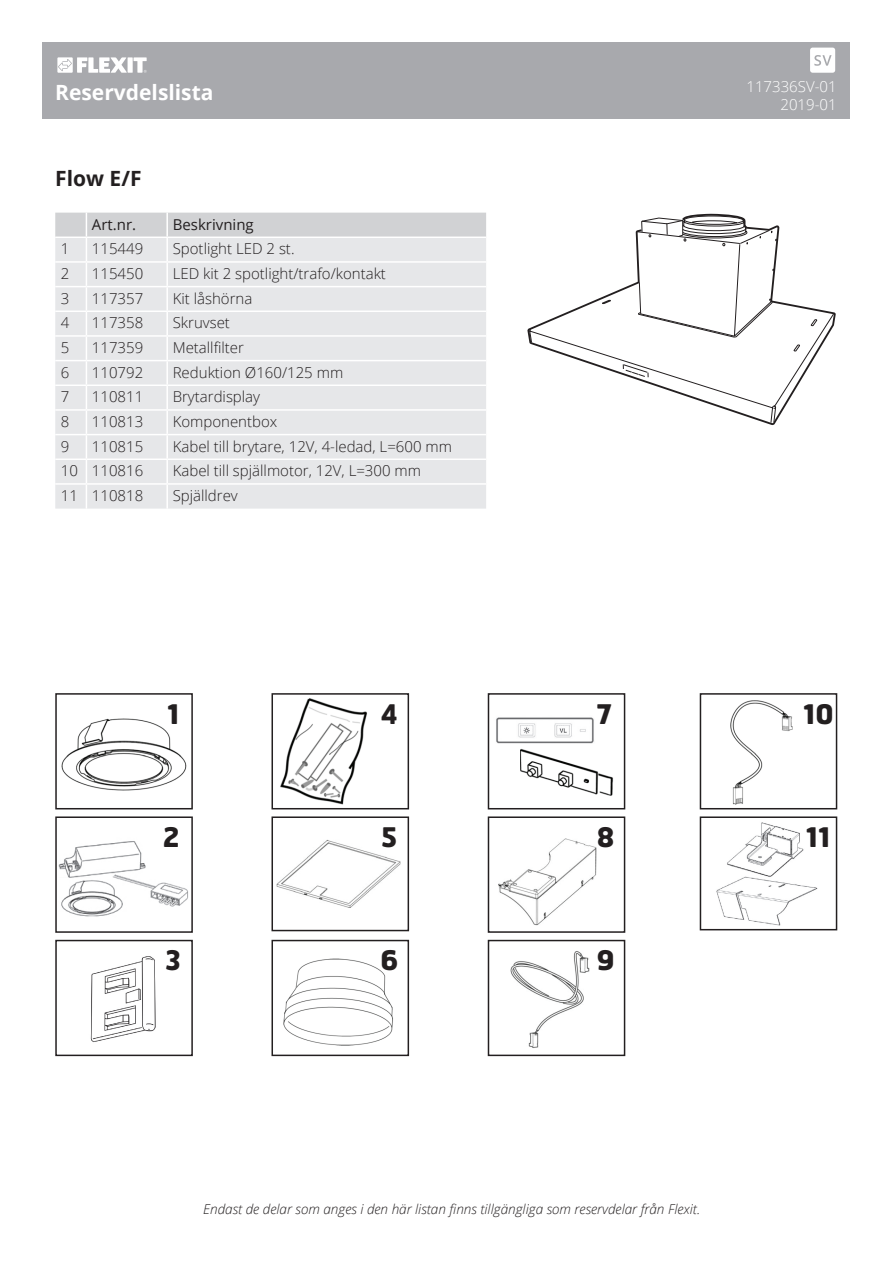
<style>
.page{position:relative;width:893px;height:1263px;background:#fff}
.page>*{position:absolute;margin:0;border:0;box-sizing:border-box;transform-origin:0 0}
.t1{font:700 27px "Hermes";color:#231f20}
.t2{font:700 21px "Open Sans";color:#fff}
.t3{font:700 21px "Open Sans";color:#231f20}
.t4{font:300 15px "Open Sans";color:#231f20}
.t5{font:300 15px/18px "Open Sans";color:#fff;text-align:right}
.t6{font:15px "Open Sans";color:#231f20}
.t7{font:italic 300 13.5px "Open Sans";color:#231f20}
</style>
<div class="page">
<div style="left:43px;top:43px;width:807px;height:76px;background:#a8a9ad"></div>
<div style="left:128px;top:57px;width:5px;height:16px;background:#fff"></div>
<svg style="left:134px;top:57px;width:13px;height:16px"></svg>
<svg style="left:57px;top:57px;width:70px;height:16px"></svg>
<svg style="left:810px;top:48px;width:25px;height:25px"></svg>
<img style="left:520px;top:749px;width:93px;height:47px">
<img style="left:283px;top:958px;width:110px;height:88px">
<div style="left:271px;top:940px;width:138px;height:116px;border:2px solid #231f20"></div>
<img style="left:510px;top:951px;width:80px;height:97px">
<div style="left:488px;top:940px;width:137px;height:116px;border:2px solid #231f20"></div>
<img style="left:90px;top:956px;width:66px;height:86px">
<div style="left:55px;top:940px;width:138px;height:116px;border:2px solid #231f20"></div>
<img style="left:61px;top:718px;width:126px;height:73px">
<div style="left:55px;top:693px;width:138px;height:116px;border:2px solid #231f20"></div>
<img style="left:280px;top:698px;width:87px;height:107px">
<div style="left:271px;top:693px;width:138px;height:116px;border:2px solid #231f20"></div>
<img style="left:276px;top:839px;width:125px;height:69px">
<div style="left:271px;top:816px;width:138px;height:115px;border:2px solid #231f20"></div>
<img style="left:498px;top:838px;width:99px;height:88px">
<div style="left:488px;top:816px;width:137px;height:117px;border:2px solid #231f20"></div>
<img style="left:730px;top:700px;width:63px;height:105px">
<div style="left:700px;top:693px;width:137px;height:116px;border:2px solid #231f20"></div>
<svg style="left:55px;top:213px;width:431px;height:296px;background:#e5e6e8"></svg>
<hr style="left:166px;top:485px;width:2px;height:24px;background:#fff">
<hr style="left:55px;top:483px;width:31px;height:2px;background:#fff">
<hr style="left:86px;top:483px;width:81px;height:2px;background:#fff">
<hr style="left:167px;top:483px;width:319px;height:2px;background:#fff">
<img style="left:496px;top:717px;width:98px;height:26px">
<div style="left:488px;top:693px;width:137px;height:116px;border:2px solid #231f20"></div>
<img style="left:716px;top:822px;width:102px;height:104px">
<div style="left:700px;top:816px;width:137px;height:114px;border:2px solid #231f20"></div>
<img style="left:58px;top:841px;width:130px;height:76px">
<div style="left:55px;top:816px;width:138px;height:117px;border:2px solid #231f20"></div>
<svg style="left:528px;top:225px;width:308px;height:199px"></svg>
<svg style="left:602px;top:282px;width:215px;height:70px"></svg>
<svg style="left:641px;top:213px;width:135px;height:58px"></svg>
<svg style="left:623px;top:364px;width:25px;height:13px"></svg>
<h2 class="t2" style="left:55px;top:77px;width:160px">Reservdelslista</h2>
<h2 class="t3" style="left:55px;top:164px;width:88px">Flow E/F</h2>
<p class="t6" style="left:92px;top:214px;width:46px">Art.nr.</p>
<p class="t6" style="left:173px;top:214px;width:83px">Beskrivning</p>
<p class="t4" style="left:61px;top:239px;width:10px">1</p>
<p class="t4" style="left:92px;top:239px;width:53px">115449</p>
<p class="t4" style="left:173px;top:239px;width:123px">Spotlight LED 2 st.</p>
<p class="t4" style="left:61px;top:263px;width:10px">2</p>
<p class="t4" style="left:92px;top:263px;width:53px">115450</p>
<p class="t4" style="left:173px;top:263px;width:215px">LED kit 2 spotlight/trafo/kontakt</p>
<p class="t4" style="left:61px;top:288px;width:10px">3</p>
<p class="t4" style="left:92px;top:288px;width:53px">117357</p>
<p class="t4" style="left:173px;top:288px;width:81px">Kit låshörna</p>
<p class="t4" style="left:61px;top:313px;width:10px">4</p>
<p class="t4" style="left:92px;top:313px;width:53px">117358</p>
<p class="t4" style="left:173px;top:313px;width:59px">Skruvset</p>
<p class="t4" style="left:61px;top:337px;width:10px">5</p>
<p class="t4" style="left:92px;top:337px;width:53px">117359</p>
<p class="t4" style="left:173px;top:337px;width:73px">Metallfilter</p>
<p class="t4" style="left:61px;top:362px;width:10px">6</p>
<p class="t4" style="left:92px;top:362px;width:53px">110792</p>
<p class="t4" style="left:173px;top:362px;width:172px">Reduktion Ø160/125 mm</p>
<p class="t4" style="left:61px;top:387px;width:10px">7</p>
<p class="t4" style="left:92px;top:387px;width:53px">110811</p>
<p class="t4" style="left:173px;top:387px;width:89px">Brytardisplay</p>
<p class="t4" style="left:61px;top:411px;width:10px">8</p>
<p class="t4" style="left:92px;top:411px;width:53px">110813</p>
<p class="t4" style="left:173px;top:411px;width:106px">Komponentbox</p>
<p class="t4" style="left:61px;top:436px;width:10px">9</p>
<p class="t4" style="left:92px;top:436px;width:53px">110815</p>
<p class="t4" style="left:173px;top:436px;width:281px">Kabel till brytare, 12V, 4-ledad, L=600 mm</p>
<p class="t4" style="left:61px;top:460px;width:84px">10 110816</p>
<p class="t4" style="left:173px;top:460px;width:250px">Kabel till spjällmotor, 12V, L=300 mm</p>
<p class="t4" style="left:61px;top:485px;width:84px">11 110818</p>
<p class="t4" style="left:173px;top:485px;width:67px">Spjälldrev</p>
<h1 class="t1" style="left:167px;top:696px;width:14px">1</h1>
<h1 class="t1" style="left:381px;top:696px;width:19px">4</h1>
<p class="t5" style="left:746px;top:77px;width:92px">117336SV-01<br>2019-01</p>
<h1 class="t1" style="left:596px;top:696px;width:17px">7</h1>
<h1 class="t1" style="left:803px;top:696px;width:32px">10</h1>
<h1 class="t1" style="left:381px;top:819px;width:18px">5</h1>
<h1 class="t1" style="left:597px;top:819px;width:19px">8</h1>
<h1 class="t1" style="left:163px;top:819px;width:18px">2</h1>
<h1 class="t1" style="left:806px;top:819px;width:26px">11</h1>
<h1 class="t1" style="left:165px;top:943px;width:17px">3</h1>
<h1 class="t1" style="left:380px;top:943px;width:20px">6</h1>
<h1 class="t1" style="left:597px;top:943px;width:20px">9</h1>
<p class="t7" style="left:203px;top:1199px;width:498px">Endast de delar som anges i den här listan finns tillgängliga som reservdelar från Flexit.</p>
</div>
